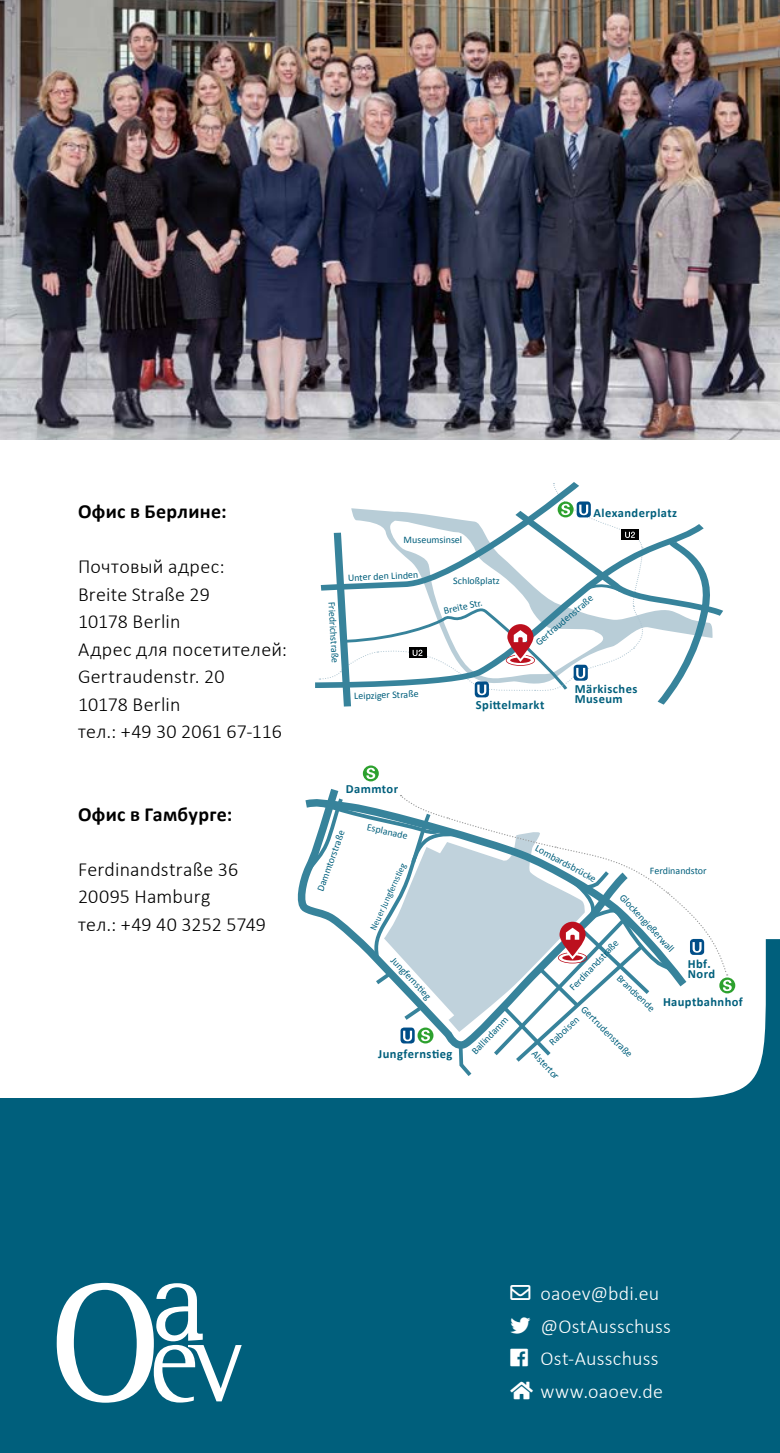
<style>
.page{position:relative;width:780px;height:1453px;background:#fff}
.page>*{position:absolute;margin:0;border:0;box-sizing:border-box;transform-origin:0 0}
.t1{font:300 20px/27.5px "Calibri";letter-spacing:.01em;color:#000}
.t2{font:300 20px/32.5px "Calibri";letter-spacing:.015em;color:#fff}
.t3{font:700 20px "Calibri";letter-spacing:.02em;color:#000}
.t4{font:700 12.5px/10px "Calibri";letter-spacing:.03em;color:#005f7c}
.t5{font:10px "Calibri";color:#005f7c}
.t6{font:8.75px "Meta Plus Normal";color:#005f7c}
</style>
<div class="page">
<img style="left:0;top:0;width:780px;height:439px">
<svg style="left:315px;top:482px;width:408px;height:225px"></svg>
<div style="left:0;top:1098px;width:780px;height:355px;background:#005f7c"></div>
<svg style="left:692px;top:939px;width:88px;height:159px"></svg>
<svg style="left:57px;top:1283px;width:185px;height:119px"></svg>
<svg style="left:363px;top:765px;width:16px;height:16px"></svg>
<svg style="left:366px;top:768px;width:9px;height:11px"></svg>
<svg style="left:719px;top:977px;width:16px;height:16px"></svg>
<svg style="left:302px;top:794px;width:429px;height:286px"></svg>
<h1 class="t3" style="left:78px;top:497px;width:150px">Офис в Берлине:</h1>
<h1 class="t1" style="left:78px;top:553px;width:211px">Почтовый адрес:<br>Breite Straße 29<br>10178 Berlin<br>Адрес для посетителей:<br>Gertraudenstr. 20<br>10178 Berlin<br>тел.: +49 30 2061 67-116</h1>
<h1 class="t3" style="left:78px;top:800px;width:156px">Офис в Гамбурге:</h1>
<h1 class="t1" style="left:78px;top:855px;width:189px">Ferdinandstraße 36<br>20095 Hamburg<br>тел.: +49 40 3252 5749</h1>
<p class="t5" style="left:403px;top:533px;width:60px">Museumsinsel</p>
<p class="t4" style="left:593px;top:507px;width:85px">Alexanderplatz</p>
<p class="t5" style="left:338px;top:601px;width:63px;rotate:86deg">Friedrichstraße</p>
<p class="t5" style="left:347px;top:571px;width:72px;rotate:-3deg">Unter den Linden</p>
<p class="t5" style="left:354px;top:689px;width:66px;rotate:-2deg">Leipziger Straße</p>
<p class="t5" style="left:453px;top:574px;width:48px">Schloßplatz</p>
<p class="t5" style="left:442px;top:604px;width:41px;rotate:-12deg">Breite Str.</p>
<p class="t5" style="left:532px;top:638px;width:74px;rotate:-41deg">Gertraudenstraße</p>
<p class="t4" style="left:476px;top:699px;width:70px">Spittelmarkt</p>
<p class="t4" style="left:574px;top:683px;width:64px">Märkisches<br>Museum</p>
<p class="t4" style="left:346px;top:783px;width:54px">Dammtor</p>
<p class="t5" style="left:313px;top:888px;width:66px;rotate:-70deg">Dammtorstraße</p>
<p class="t5" style="left:368px;top:820px;width:43px;rotate:12deg">Esplanade</p>
<p class="t6" style="left:368px;top:927px;width:74px;rotate:-65deg">Neuer Jungfernstieg</p>
<p class="t5" style="left:398px;top:953px;width:55px;rotate:47deg">Jungfernstieg</p>
<p class="t4" style="left:378px;top:1048px;width:76px">Jungfernstieg</p>
<p class="t5" style="left:468px;top:1048px;width:50px;rotate:-47deg">Ballindamm</p>
<p class="t5" style="left:539px;top:841px;width:69px;rotate:28deg">Lombardsbrücke</p>
<p class="t5" style="left:650px;top:864px;width:58px">Ferdinandstor</p>
<p class="t5" style="left:626px;top:891px;width:76px;rotate:47deg">Glockengießerwall</p>
<p class="t5" style="left:566px;top:985px;width:68px;rotate:-47deg">Ferdinandstraße</p>
<p class="t4" style="left:687px;top:958px;width:29px">Hbf.<br>Nord</p>
<p class="t5" style="left:623px;top:971px;width:50px;rotate:43deg">Brandsende</p>
<p class="t4" style="left:663px;top:996px;width:81px">Hauptbahnhof</p>
<p class="t5" style="left:587px;top:1003px;width:69px;rotate:45deg">Gertrudenstraße</p>
<p class="t5" style="left:545px;top:1038px;width:39px;rotate:-43deg">Raboisen</p>
<p class="t5" style="left:538px;top:1047px;width:37px;rotate:47deg">Alstertor</p>
<h1 class="t2" style="left:540px;top:1277px;width:132px">oaoev@bdi.eu @OstAusschuss</h1>
<h1 class="t2" style="left:510px;top:1342px;width:149px">□□ Ost-Ausschuss</h1>
<h1 class="t2" style="left:510px;top:1375px;width:154px">□ www.oaoev.de</h1>
</div>
